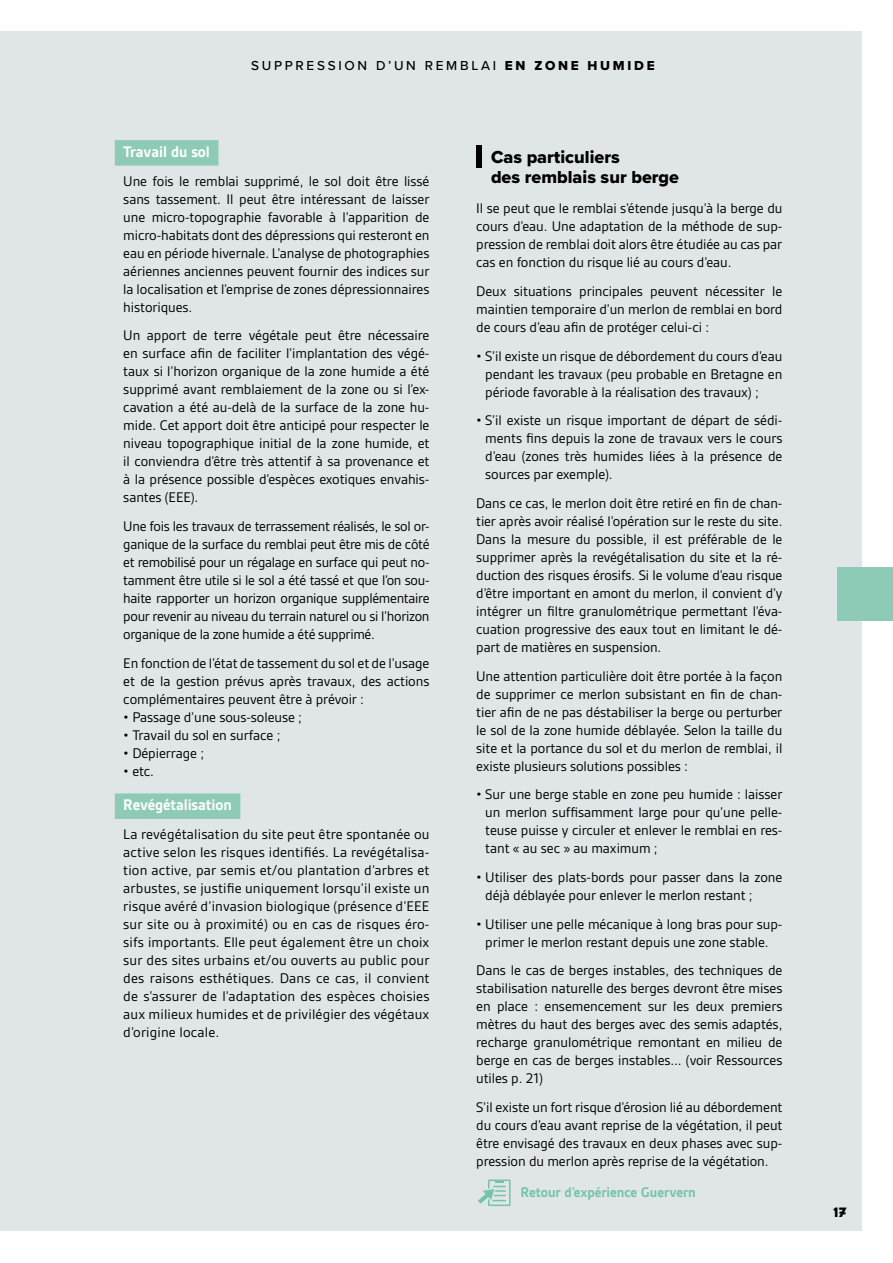
<style>
.page{position:relative;width:893px;height:1263px;background:#fff}
.page>*{position:absolute;margin:0;border:0;box-sizing:border-box;transform-origin:0 0}
.t1{font:18px/19.5px "Proxima Nova Extrabld";color:#000}
.t2{font:700 16.5px "Gesta";letter-spacing:-.005em;color:#fff}
.t3{font:15px/18px "Gesta";letter-spacing:-.005em;color:#000;text-align:justify}
.t4{font:700 15px "Gesta";letter-spacing:-.005em;color:#75c3ab}
.t5{font:500 13.5px "Proxima Nova";letter-spacing:.2em;color:#000}
.t6{font:700 13.5px "BD Supper";color:#000}
.s1{font-family:"Proxima Nova Extrabld";font-weight:400}
</style>
<div class="page">
<div style="left:0;top:32px;width:861px;height:1199px;background:#e0e6e7"></div>
<div style="left:838px;top:568px;width:55px;height:53px;background:#8ecbb7"></div>
<div style="left:115px;top:140px;width:103px;height:26px;background:#8ecbb7"></div>
<div style="left:115px;top:793px;width:125px;height:26px;background:#8ecbb7"></div>
<div style="left:476px;top:145px;width:6px;height:23px;background:#000"></div>
<svg style="left:478px;top:1179px;width:33px;height:27px"></svg>
<p class="t5" style="left:251px;top:56px;width:405px">SUPPRESSION D’UN REMBLAI <span class="s1">EN ZONE HUMIDE</span></p>
<p class="t2" style="left:123px;top:142px;width:88px">Travail du sol</p>
<p class="t3" style="left:123px;top:172px;width:308px">Une fois le remblai supprimé, le sol doit être lissé sans tassement. Il peut être intéressant de laisser une micro-topographie favorable à l’apparition de micro-habitats dont des dépressions qui resteront en eau en période hivernale. L’analyse de photographies aériennes anciennes peuvent fournir des indices sur la localisation et l’emprise de zones dépressionnaires historiques.</p>
<p class="t3" style="left:123px;top:326px;width:308px">Un apport de terre végétale peut être nécessaire en surface afin de faciliter l’implantation des végé&shy;taux si l’horizon organique de la zone humide a été supprimé avant remblaiement de la zone ou si l’ex&shy;cavation a été au-delà de la surface de la zone hu&shy;mide. Cet apport doit être anticipé pour respecter le niveau topographique initial de la zone humide, et il conviendra d’être très attentif à sa provenance et à la présence possible d’espèces exotiques envahis&shy;santes (EEE).</p>
<p class="t3" style="left:123px;top:517px;width:308px">Une fois les travaux de terrassement réalisés, le sol or&shy;ganique de la surface du remblai peut être mis de côté et remobilisé pour un régalage en surface qui peut no&shy;tamment être utile si le sol a été tassé et que l’on sou&shy;haite rapporter un horizon organique supplémentaire pour revenir au niveau du terrain naturel ou si l’horizon organique de la zone humide a été supprimé.</p>
<p class="t3" style="left:123px;top:654px;width:308px">En fonction de l’état de tassement du sol et de l’usage et de la gestion prévus après travaux, des actions complémentaires peuvent être à prévoir :</p>
<p class="t3" style="left:123px;top:708px;width:180px">• Passage d’une sous-soleuse ;</p>
<p class="t3" style="left:123px;top:726px;width:159px">• Travail du sol en surface ;</p>
<p class="t3" style="left:123px;top:744px;width:82px">• Dépierrage ;</p>
<p class="t3" style="left:123px;top:762px;width:32px">• etc.</p>
<p class="t2" style="left:123px;top:796px;width:110px">Revégétalisation</p>
<p class="t3" style="left:123px;top:825px;width:308px">La revégétalisation du site peut être spontanée ou active selon les risques identifiés. La revégétalisa&shy;tion active, par semis et/ou plantation d’arbres et arbustes, se justifie uniquement lorsqu’il existe un risque avéré d’invasion biologique (présence d’EEE sur site ou à proximité) ou en cas de risques éro&shy;sifs importants. Elle peut également être un choix sur des sites urbains et/ou ouverts au public pour des raisons esthétiques. Dans ce cas, il convient de s’assurer de l’adaptation des espèces choisies aux milieux humides et de privilégier des végétaux d’origine locale.</p>
<p class="t1" style="left:491px;top:147px;width:190px">Cas particuliers<br>des remblais sur berge</p>
<p class="t3" style="left:476px;top:200px;width:308px">Il se peut que le remblai s’étende jusqu’à la berge du cours d’eau. Une adaptation de la méthode de sup&shy;pression de remblai doit alors être étudiée au cas par cas en fonction du risque lié au cours d’eau.</p>
<p class="t3" style="left:476px;top:282px;width:308px">Deux situations principales peuvent nécessiter le maintien temporaire d’un merlon de remblai en bord de cours d’eau afin de protéger celui-ci :</p>
<p class="t3" style="left:485px;top:347px;width:299px;text-indent:-9px">• S’il existe un risque de débordement du cours d’eau pendant les travaux (peu probable en Bretagne en période favorable à la réalisation des travaux) ;</p>
<p class="t3" style="left:485px;top:411px;width:299px;text-indent:-9px">• S’il existe un risque important de départ de sédi&shy;ments fins depuis la zone de travaux vers le cours d’eau (zones très humides liées à la présence de sources par exemple).</p>
<p class="t3" style="left:476px;top:494px;width:308px">Dans ce cas, le merlon doit être retiré en fin de chan&shy;tier après avoir réalisé l’opération sur le reste du site.<br>Dans la mesure du possible, il est préférable de le supprimer après la revégétalisation du site et la ré&shy;duction des risques érosifs. Si le volume d’eau risque d’être important en amont du merlon, il convient d’y intégrer un filtre granulométrique permettant l’éva&shy;cuation progressive des eaux tout en limitant le dé&shy;part de matières en suspension.</p>
<p class="t3" style="left:476px;top:667px;width:308px">Une attention particulière doit être portée à la façon de supprimer ce merlon subsistant en fin de chan&shy;tier afin de ne pas déstabiliser la berge ou perturber le sol de la zone humide déblayée. Selon la taille du site et la portance du sol et du merlon de remblai, il existe plusieurs solutions possibles :</p>
<p class="t3" style="left:485px;top:785px;width:299px;text-indent:-9px">• Sur une berge stable en zone peu humide : laisser un merlon suffisamment large pour qu’une pelle&shy;teuse puisse y circuler et enlever le remblai en res&shy;tant « au sec » au maximum ;</p>
<p class="t3" style="left:485px;top:868px;width:299px;text-indent:-9px">• Utiliser des plats-bords pour passer dans la zone déjà déblayée pour enlever le merlon restant ;</p>
<p class="t3" style="left:476px;top:915px;width:308px;text-align:center">• Utiliser une pelle mécanique à long bras pour sup&shy;primer le merlon restant depuis une zone stable.</p>
<p class="t3" style="left:476px;top:961px;width:308px">Dans le cas de berges instables, des techniques de stabilisation naturelle des berges devront être mises en place : ensemencement sur les deux premiers mètres du haut des berges avec des semis adaptés, recharge granulométrique remontant en milieu de berge en cas de berges instables... (voir Ressources utiles p. 21)</p>
<p class="t3" style="left:476px;top:1098px;width:308px">S’il existe un fort risque d’érosion lié au débordement du cours d’eau avant reprise de la végétation, il peut être envisagé des travaux en deux phases avec sup&shy;pression du merlon après reprise de la végétation.</p>
<p class="t4" style="left:520px;top:1184px;width:177px">Retour d’expérience Guervern</p>
<p class="t6" style="left:833px;top:1204px;width:16px">17</p>
</div>
